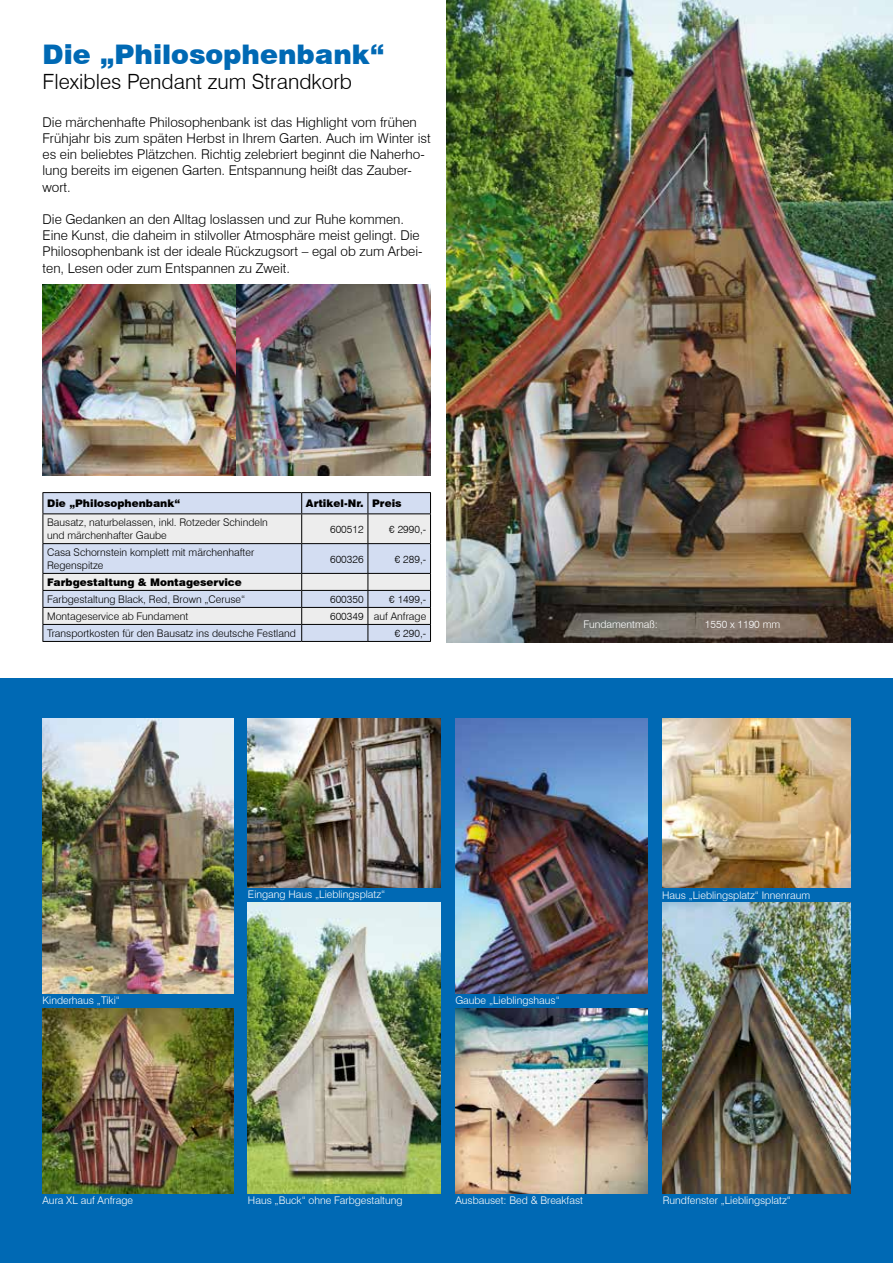
<style>
.page{position:relative;width:893px;height:1263px;background:#fff}
.page>*{position:absolute;margin:0;border:0;box-sizing:border-box;transform-origin:0 0}
.t1{font:900 27px "Swiss 721 BT";color:#0069b4}
.t2{font:300 21px "Swiss 721 BT";color:#000}
.t3{font:300 13.5px/16.2px "Swiss 721 BT";color:#000}
.t4{font:300 10.5px/12.6px "Swiss 721 BT";color:#000}
.t5{font:300 10.5px "Swiss 721 BT";color:#fff}
.t6{font:900 10.5px "Swiss 721 BT";color:#000}
</style>
<div class="page">
<div style="left:0;top:678px;width:893px;height:585px;background:#0069b4"></div>
<img style="left:446px;top:0;width:447px;height:642px">
<hr style="left:43px;top:492px;width:259px;height:1px;background:#000">
<hr style="left:302px;top:492px;width:66px;height:1px;background:#000">
<hr style="left:368px;top:492px;width:63px;height:1px;background:#000">
<svg style="left:43px;top:493px;width:388px;height:148px"></svg>
<hr style="left:43px;top:641px;width:259px;height:1px;background:#000">
<hr style="left:302px;top:641px;width:66px;height:1px;background:#000">
<hr style="left:368px;top:641px;width:63px;height:1px;background:#000">
<img style="left:43px;top:285px;width:388px;height:190px">
<img style="left:43px;top:718px;width:190px;height:276px">
<img style="left:248px;top:718px;width:193px;height:170px">
<img style="left:455px;top:718px;width:192px;height:276px">
<img style="left:662px;top:718px;width:188px;height:170px">
<img style="left:662px;top:903px;width:188px;height:291px">
<img style="left:455px;top:1008px;width:192px;height:186px">
<img style="left:248px;top:903px;width:193px;height:291px">
<img style="left:43px;top:1008px;width:190px;height:186px">
<h1 class="t1" style="left:43px;top:38px;width:344px">Die „Philosophenbank“</h1>
<h2 class="t2" style="left:43px;top:69px;width:311px">Flexibles Pendant zum Strandkorb</h2>
<p class="t3" style="left:43px;top:114px;width:390px">Die märchenhafte Philosophenbank ist das Highlight vom frühen Frühjahr bis zum späten Herbst in Ihrem Garten. Auch im Winter ist es ein beliebtes Plätzchen. Richtig zelebriert beginnt die Naherho&shy;lung bereits im eigenen Garten. Entspannung heißt das Zauber&shy;wort.</p>
<p class="t3" style="left:43px;top:211px;width:382px">Die Gedanken an den Alltag loslassen und zur Ruhe kommen.<br>Eine Kunst, die daheim in stilvoller Atmosphäre meist gelingt. Die Philosophenbank ist der ideale Rückzugsort – egal ob zum Arbei&shy;ten, Lesen oder zum Entspannen zu Zweit.</p>
<p class="t6" style="left:47px;top:497px;width:135px">Die „Philosophenbank“</p>
<p class="t6" style="left:306px;top:497px;width:97px">Artikel-Nr. Preis</p>
<p class="t4" style="left:47px;top:516px;width:222px">Bausatz, naturbelassen, inkl. Rotzeder Schindeln und märchenhafter Gaube</p>
<p class="t4" style="left:330px;top:523px;width:35px">600512</p>
<p class="t4" style="left:389px;top:523px;width:38px">€ 2990,-</p>
<p class="t4" style="left:47px;top:546px;width:209px">Casa Schornstein komplett mit märchenhafter<br>Regenspitze</p>
<p class="t4" style="left:330px;top:552px;width:35px">600326</p>
<p class="t4" style="left:395px;top:552px;width:33px">€ 289,-</p>
<p class="t6" style="left:47px;top:576px;width:196px">Farbgestaltung &amp; Montageservice</p>
<p class="t4" style="left:47px;top:593px;width:200px">Farbgestaltung Black, Red, Brown „Ceruse“</p>
<p class="t4" style="left:330px;top:593px;width:35px">600350</p>
<p class="t4" style="left:389px;top:593px;width:38px">€ 1499,-</p>
<p class="t4" style="left:47px;top:610px;width:143px">Montageservice ab Fundament</p>
<p class="t4" style="left:330px;top:610px;width:98px">600349 auf Anfrage</p>
<p class="t4" style="left:47px;top:626px;width:250px">Transportkosten für den Bausatz ins deutsche Festland</p>
<p class="t4" style="left:395px;top:626px;width:33px">€ 290,-</p>
<p class="t5" style="left:583px;top:617px;width:76px">Fundamentmaß:</p>
<p class="t5" style="left:705px;top:617px;width:77px">1550 x 1190 mm</p>
<p class="t5" style="left:43px;top:994px;width:79px">Kinderhaus „Tiki“</p>
<p class="t5" style="left:43px;top:1194px;width:92px">Aura XL auf Anfrage</p>
<p class="t5" style="left:248px;top:888px;width:139px">Eingang Haus „Lieblingsplatz“</p>
<p class="t5" style="left:455px;top:994px;width:106px">Gaube „Lieblingshaus“</p>
<p class="t5" style="left:662px;top:888px;width:150px">Haus „Lieblingsplatz“ Innenraum</p>
<p class="t5" style="left:248px;top:1194px;width:156px">Haus „Buck“ ohne Farbgestaltung</p>
<p class="t5" style="left:455px;top:1194px;width:129px">Ausbauset: Bed &amp; Breakfast</p>
<p class="t5" style="left:663px;top:1194px;width:130px">Rundfenster „Lieblingsplatz“</p>
</div>
